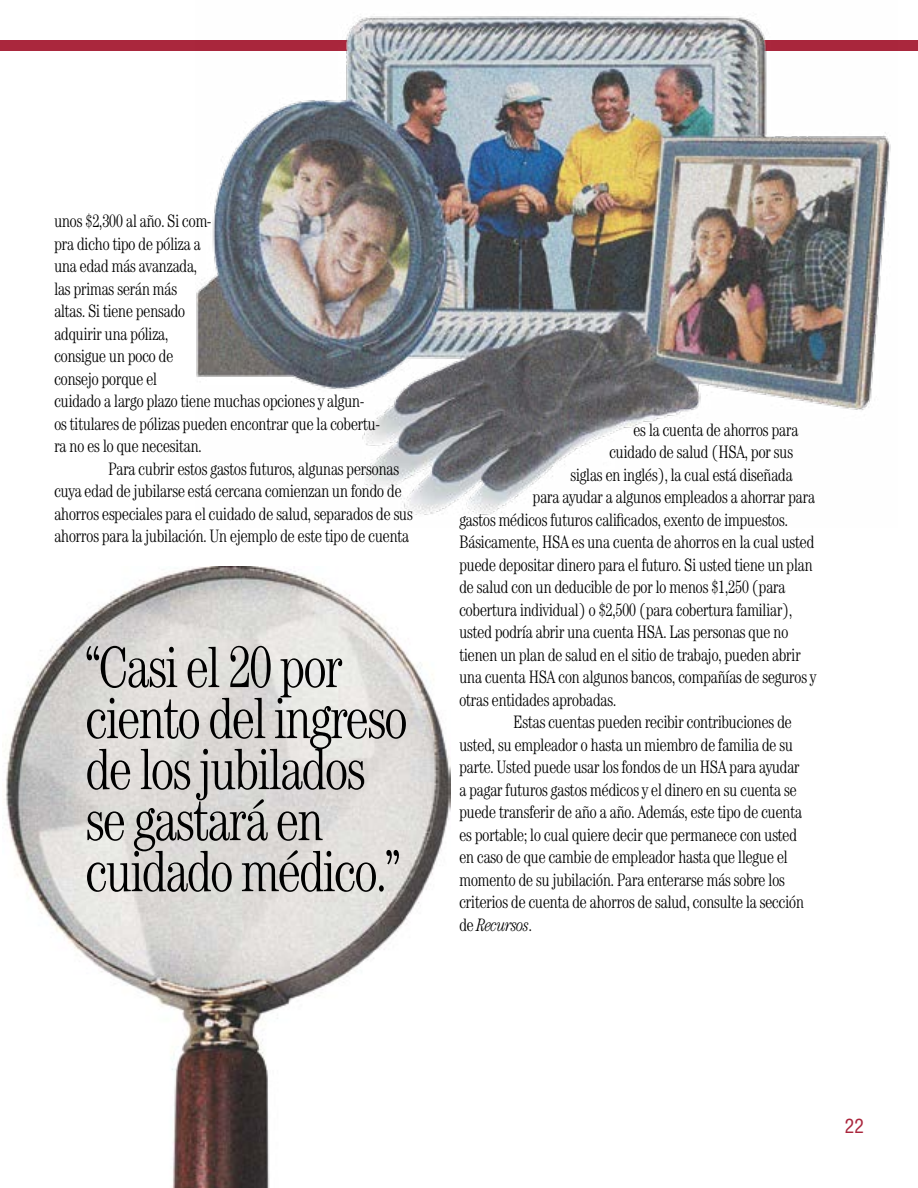
<style>
.page{position:relative;width:918px;height:1188px;background:#fff}
.page>*{position:absolute;margin:0;border:0;box-sizing:border-box;transform-origin:0 0}
.t1{font:300 condensed 58.5px/51px "Century";letter-spacing:-.055em;color:#000;scale:.94 1}
.t2{font:condensed 19.2px "Helvetica";color:#aa273d}
.t3{font:300 condensed 18px/22.5px "Century";letter-spacing:-.04em;color:#000;scale:.94 1}
.t4{font:italic 300 condensed 18px "Century";letter-spacing:-.04em;color:#000;scale:.94 1}
.s1{font-style:normal}
</style>
<div class="page">
<div style="left:0;top:40px;width:918px;height:11px;background:#aa273d"></div>
<img style="left:2px;top:567px;width:448px;height:621px">
<img style="left:196px;top:16px;width:695px;height:499px">
<p class="t3" style="left:54px;top:210px;width:347px">unos $2,300 al año. Si com-<br>pra dicho tipo de póliza a<br>una edad más avanzada,<br>las primas serán más<br>altas. Si tiene pensado<br>adquirir una póliza,<br>consigue un poco de<br>consejo porque el<br>cuidado a largo plazo tiene muchas opciones y algun&shy;os titulares de pólizas pueden encontrar que la cobertu&shy;ra no es lo que necesitan.</p>
<p class="t3" style="left:54px;top:457px;width:383px;text-indent:54px">Para cubrir estos gastos futuros, algunas personas cuya edad de jubilarse está cercana comienzan un fondo de ahorros especiales para el cuidado de salud, separados de sus ahorros para la jubilación. Un ejemplo de este tipo de cuenta</p>
<h1 class="t1" style="left:85px;top:641px;width:346px">“Casi el 20 por ciento del ingreso de los jubilados se gastará en cuidado médico.”</h1>
<p class="t3" style="left:633px;top:418px;width:178px">es la cuenta de ahorros para</p>
<p class="t3" style="left:609px;top:441px;width:198px">cuidado de salud (HSA, por sus</p>
<p class="t3" style="left:570px;top:463px;width:239px">siglas en inglés), la cual está diseñada</p>
<p class="t3" style="left:533px;top:486px;width:302px">para ayudar a algunos empleados a ahorrar para</p>
<p class="t3" style="left:459px;top:508px;width:352px">gastos médicos futuros calificados, exento de impuestos.</p>
<p class="t3" style="left:459px;top:531px;width:380px">Básicamente, HSA es una cuenta de ahorros en la cual usted</p>
<p class="t3" style="left:459px;top:553px;width:378px">puede depositar dinero para el futuro. Si usted tiene un plan</p>
<p class="t3" style="left:459px;top:576px;width:349px">de salud con un deducible de por lo menos $1,250 (para</p>
<p class="t3" style="left:459px;top:598px;width:356px">cobertura individual) o $2,500 (para cobertura familiar),</p>
<p class="t3" style="left:459px;top:621px;width:352px">usted podría abrir una cuenta HSA. Las personas que no</p>
<p class="t3" style="left:459px;top:643px;width:365px">tienen un plan de salud en el sitio de trabajo, pueden abrir</p>
<p class="t3" style="left:459px;top:666px;width:382px">una cuenta HSA con algunos bancos, compañías de seguros y</p>
<p class="t3" style="left:459px;top:688px;width:169px">otras entidades aprobadas.</p>
<p class="t3" style="left:513px;top:711px;width:298px">Estas cuentas pueden recibir contribuciones de</p>
<p class="t3" style="left:459px;top:733px;width:357px">usted, su empleador o hasta un miembro de familia de su</p>
<p class="t3" style="left:459px;top:756px;width:364px">parte. Usted puede usar los fondos de un HSA para ayudar</p>
<p class="t3" style="left:459px;top:778px;width:361px">a pagar futuros gastos médicos y el dinero en su cuenta se</p>
<p class="t3" style="left:459px;top:801px;width:367px">puede transferir de año a año. Además, este tipo de cuenta</p>
<p class="t3" style="left:459px;top:823px;width:361px">es portable; lo cual quiere decir que permanece con usted</p>
<p class="t3" style="left:459px;top:846px;width:351px">en caso de que cambie de empleador hasta que llegue el</p>
<p class="t3" style="left:459px;top:868px;width:348px">momento de su jubilación. Para enterarse más sobre los</p>
<p class="t3" style="left:459px;top:891px;width:369px">criterios de cuenta de ahorros de salud, consulte la sección</p>
<p class="t4" style="left:459px;top:915px;width:79px"><span class="s1">de</span> Recursos<span class="s1">.</span></p>
<p class="t2" style="left:845px;top:1114px;width:21px">22</p>
</div>
